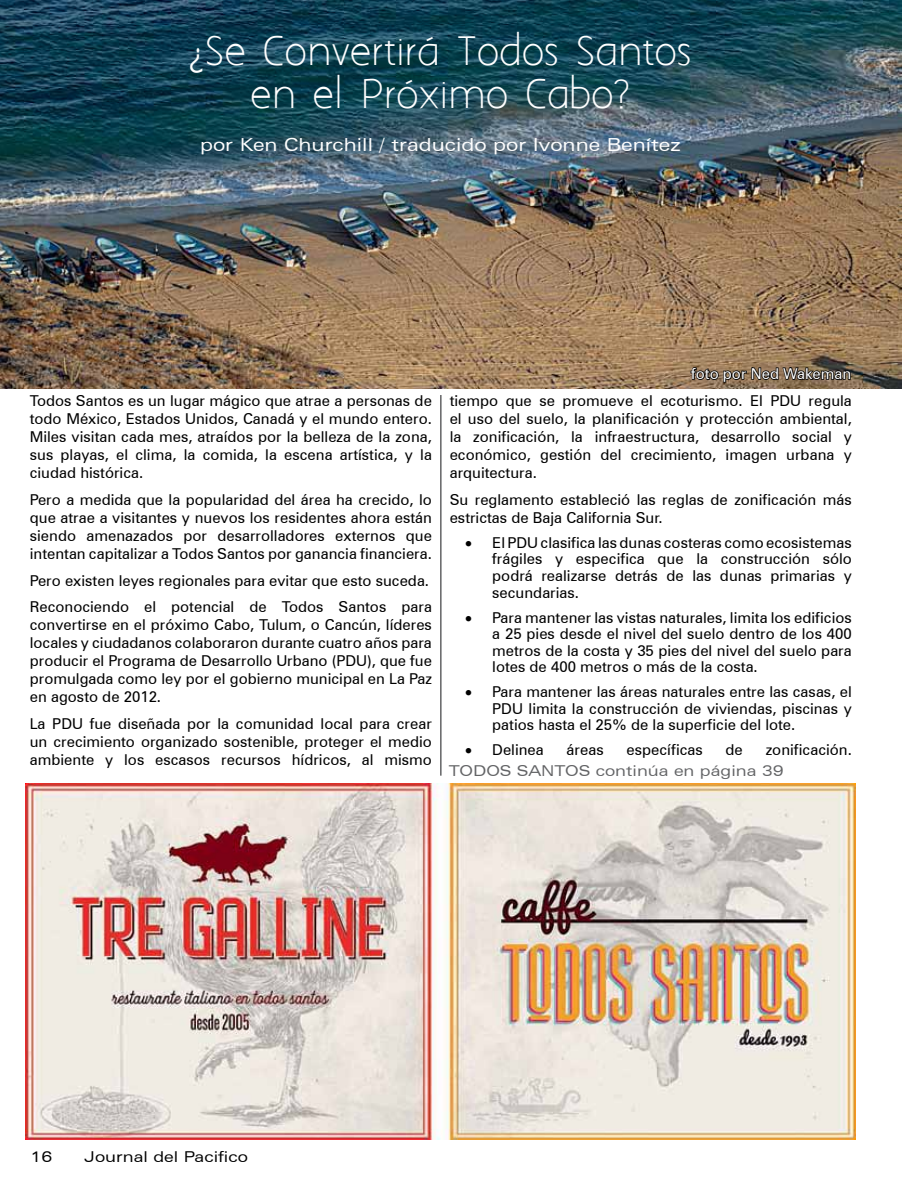
<style>
.page{position:relative;width:915px;height:1191px;background:#fff}
.page>*{position:absolute;margin:0;border:0;box-sizing:border-box;transform-origin:0 0}
.t1{font:36px/43.2px "Aaargh Normal";color:#fff;text-align:center}
.t2{font:expanded 18px "Zurich BT";color:#fff}
.t3{font:15px/18px "Zurich BT";color:#000;text-align:justify}
.t4{font:expanded 15px "Zurich BT";color:#636466}
.t5{font:expanded 15px "Zurich BT";color:#000}
.t6{font:15px "Zurich BT";color:#fff}
.s1{font-family:"Abadi";font-weight:300;font-stretch:condensed}
</style>
<div class="page">
<img style="left:0;top:0;width:901px;height:388px">
<hr style="left:440px;top:395px;width:1px;height:380px;background:#636466">
<img style="left:26px;top:783px;width:829px;height:356px">
<svg style="left:689px;top:364px;width:162px;height:20px;background:#5d4c3a"></svg>
<h1 class="t1" style="left:189px;top:32px;width:503px"><span class="s1">¿</span>Se Convertirá Todos Santos en el Próximo Cabo?</h1>
<p class="t2" style="left:200px;top:134px;width:482px">por Ken Churchill / traducido por Ivonne Benítez</p>
<p class="t3" style="left:30px;top:391px;width:403px">Todos Santos es un lugar mágico que atrae a personas de todo México, Estados Unidos, Canadá y el mundo entero.<br>M iles visitan cada mes, atraídos por la belleza de la zona, sus playas, el clima, la comida, la escena artística, y la ciudad histórica.</p>
<p class="t3" style="left:30px;top:490px;width:403px">Pero a medida que la popularidad del área ha crecido, lo que atrae a visitantes y nuevos los residentes ahora están siendo amenazados por desarrolladores externos que intentan capitalizar a Todos Santos por ganancia financiera.</p>
<p class="t3" style="left:30px;top:566px;width:403px;line-height:26.5px">Pero existen leyes regionales para evitar que esto suceda.<br>Reconociendo el potencial de Todos Santos para</p>
<p class="t3" style="left:30px;top:615px;width:403px">convertirse en el próximo Cabo, Tulum, o Cancún, líderes locales y ciudadanos colaboraron durante cuatro años para producir el Programa de Desarrollo Urbano (PDU), que fue promulgada como ley por el gobierno municipal en La Paz en agosto de 2012.</p>
<p class="t3" style="left:30px;top:713px;width:403px">La PDU fue diseñada por la comunidad local para crear un crecimiento organizado sostenible, proteger el medio ambiente y los escasos recursos hídricos, al mismo</p>
<p class="t6" style="left:691px;top:363px;width:161px">foto por Ned Wakeman</p>
<p class="t3" style="left:449px;top:391px;width:403px">tiempo que se promueve el ecoturismo. El PDU regula el uso del suelo, la planificación y protección ambiental, la zonificación, la infraestructura, desarrollo social y económico, gestión del crecimiento, imagen urbana y arquitectura.</p>
<p class="t3" style="left:449px;top:490px;width:403px">Su reglamento estableció las reglas de zonificación más estrictas de Baja California Sur.</p>
<p class="t3" style="left:492px;top:533px;width:361px;line-height:16.5px;text-indent:-27px">• El PDU clasifica las dunas costeras como ecosistemas frágiles y especifica que la construcción sólo podrá realizarse detrás de las dunas primarias y secundarias.</p>
<p class="t3" style="left:492px;top:608px;width:361px;line-height:16.5px;text-indent:-27px">• Para mantener las vistas naturales, limita los edificios a 25 pies desde el nivel del suelo dentro de los 400 metros de la costa y 35 pies del nivel del suelo para lotes de 400 metros o más de la costa.</p>
<p class="t3" style="left:492px;top:682px;width:361px;line-height:16.5px;text-indent:-27px">• Para mantener las áreas naturales entre las casas, el PDU limita la construcción de viviendas, piscinas y patios hasta el 25% de la superficie del lote.</p>
<p class="t3" style="left:465px;top:740px;width:80px">• Delinea</p>
<p class="t3" style="left:566px;top:740px;width:39px">áreas</p>
<p class="t3" style="left:626px;top:740px;width:78px">específicas</p>
<p class="t3" style="left:725px;top:740px;width:19px">de</p>
<p class="t3" style="left:765px;top:740px;width:88px">zonificación.</p>
<p class="t4" style="left:448px;top:762px;width:336px">Todos Santos continúa en página 39</p>
<p class="t5" style="left:31px;top:1148px;width:23px">16</p>
<p class="t5" style="left:85px;top:1148px;width:165px">Journal del Pacifico</p>
</div>
